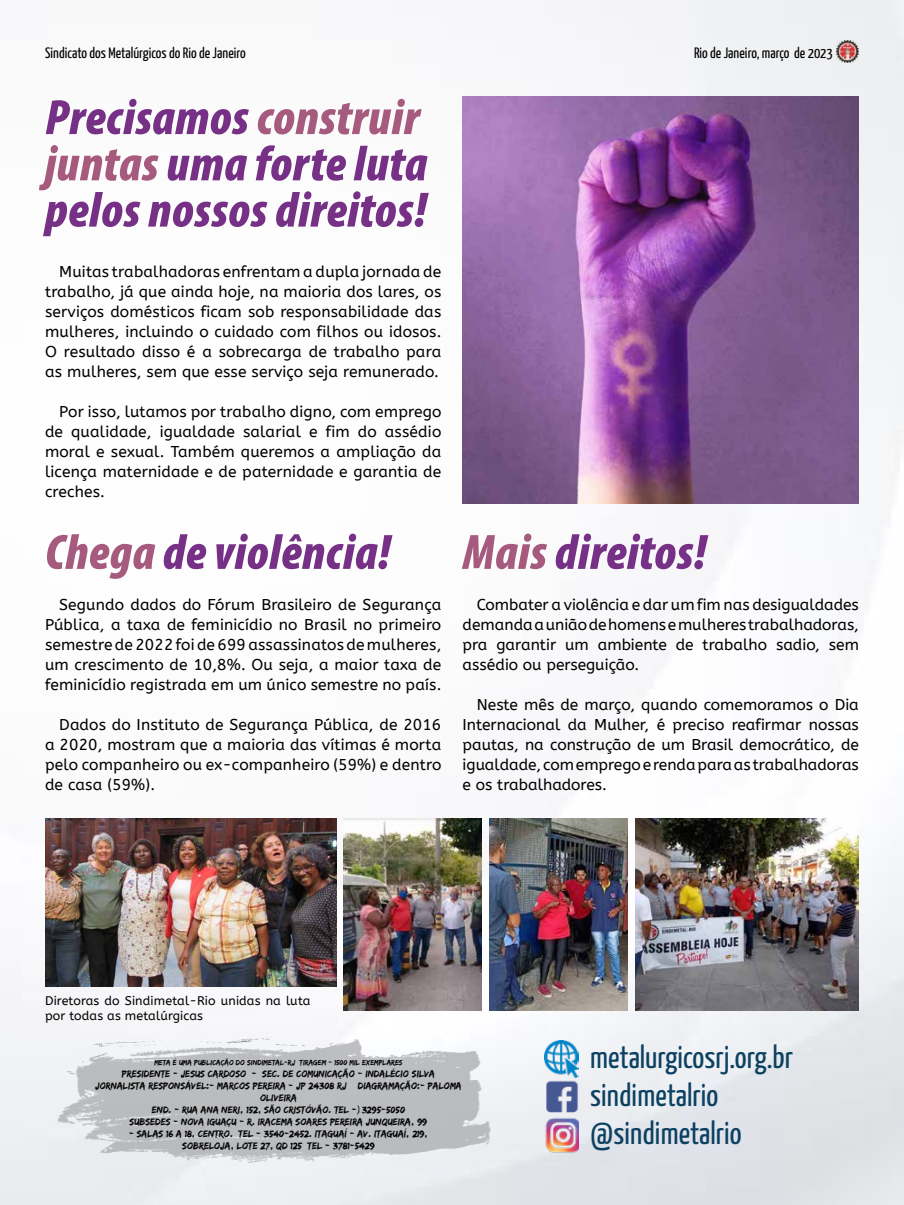
<style>
.page{position:relative;width:904px;height:1205px;background:#fff}
.page>*{position:absolute;margin:0;border:0;box-sizing:border-box;transform-origin:0 0}
.t1{font:italic 900 condensed 50px/46.2px "Myriad Pro";letter-spacing:.01em;color:#763086}
.t2{font:31.62px/37.9px "Yanone Kaffeesatz";color:#0c4161}
.t3{font:15.62px/20px "A Bee Zee";color:#000;text-align:justify}
.t4{font:15px "Yanone Kaffeesatz";color:#000}
.t5{font:12.5px/15px "A Bee Zee";letter-spacing:.01em;color:#000}
.t6{font:10px/12px "Edo SZ";color:#000;text-align:center}
.t7{font:7.75px "Edo SZ";color:#000}
.s1{color:#a55a7e}
</style>
<div class="page">
<img style="left:0;top:0;width:904px;height:1205px">
<img style="left:836px;top:40px;width:23px;height:23px">
<img style="left:58px;top:1037px;width:432px;height:126px">
<img style="left:544px;top:1040px;width:35px;height:37px">
<img style="left:547px;top:1079px;width:35px;height:39px">
<img style="left:543px;top:1115px;width:35px;height:39px">
<img style="left:462px;top:97px;width:397px;height:406px">
<img style="left:45px;top:819px;width:292px;height:167px">
<img style="left:344px;top:819px;width:138px;height:192px">
<img style="left:489px;top:819px;width:138px;height:192px">
<img style="left:635px;top:819px;width:224px;height:192px">
<p class="t4" style="left:45px;top:42px;width:202px">Sindicato dos Metalúrgicos do Rio de Janeiro</p>
<p class="t4" style="left:694px;top:42px;width:140px">Rio de Janeiro, março de 2023</p>
<h1 class="t1" style="left:45px;top:93px;width:384px">Precisamos <span class="s1">construir juntas</span> uma forte luta pelos nossos direitos!</h1>
<p class="t3" style="left:45px;top:261px;width:398px;text-indent:14px">Muitas trabalhadoras enfrentam a dupla jornada de trabalho, já que ainda hoje, na maioria dos lares, os serviços domésticos ficam sob responsabilidade das mulheres, incluindo o cuidado com filhos ou idosos.<br>O resultado disso é a sobrecarga de trabalho para as mulheres, sem que esse serviço seja remunerado.</p>
<p class="t3" style="left:45px;top:401px;width:398px;text-indent:14px">Por isso, lutamos por trabalho digno, com emprego de qualidade, igualdade salarial e fim do assédio moral e sexual. Também queremos a ampliação da licença maternidade e de paternidade e garantia de creches.</p>
<h1 class="t1" style="left:45px;top:528px;width:347px"><span class="s1">Chega</span> de violência!</h1>
<p class="t3" style="left:45px;top:595px;width:398px;text-indent:14px">Segundo dados do Fórum Brasileiro de Segurança Pública, a taxa de feminicídio no Brasil no primeiro semestre de 2022 foi de 699 assassinatos de mulheres, um crescimento de 10,8%. Ou seja, a maior taxa de feminicídio registrada em um único semestre no país.</p>
<p class="t3" style="left:45px;top:715px;width:398px;text-indent:14px">Dados do Instituto de Segurança Pública, de 2016 a 2020, mostram que a maioria das vítimas é morta pelo companheiro ou ex-companheiro (59%) e dentro de casa (59%).</p>
<h1 class="t1" style="left:462px;top:528px;width:245px"><span class="s1">Mais</span> direitos!</h1>
<p class="t3" style="left:462px;top:595px;width:398px;text-indent:14px">Combater a violência e dar um fim nas desigualdades demanda a união de homens e mulheres trabalhadoras, pra garantir um ambiente de trabalho sadio, sem assédio ou perseguição.</p>
<p class="t3" style="left:462px;top:695px;width:398px;text-indent:14px">Neste mês de março, quando comemoramos o Dia Internacional da Mulher, é preciso reafirmar nossas pautas, na construção de um Brasil democrático, de igualdade, com emprego e renda para as trabalhadoras e os trabalhadores.</p>
<p class="t5" style="left:45px;top:994px;width:267px">Diretoras do Sindimetal-Rio unidas na luta por todas as metalúrgicas</p>
<p class="t7" style="left:154px;top:1058px;width:250px">META É UMA PUBLICAÇÃO DO SINDIMETAL-RJ TIRAGEM - 1500 MIL EXEMPLARES</p>
<p class="t6" style="left:95px;top:1067px;width:368px">PRESIDENTE - JESUS CARDOSO - SEC. DE COMUNICAÇÃO - INDALÉCIO SILVA<br>JORNALISTA RESPONSÁVEL:- MARCOS PEREIRA - JP 24308 RJ DIAGRAMAÇÃO:- PALOMA OLIVEIRA<br>END. - RUA ANA NERI, 152, SÃO CRISTÓVÃO. TEL -)3295-5050<br>SUBSEDES - NOVA IGUAÇU - R. IRACEMA SOARES PEREIRA JUNQUEIRA, 99</p>
<p class="t6" style="left:129px;top:1127px;width:300px">- SALAS 16 A 18, CENTRO. TEL - 3540-2452. ITAGUAÍ - AV. ITAGUAÍ, 219,<br>SOBRELOJA, LOTE 27, QD 125 TEL - 3781-5429</p>
<h2 class="t2" style="left:590px;top:1036px;width:204px">metalurgicosrj.org.br sindimetalrio @sindimetalrio</h2>
</div>
